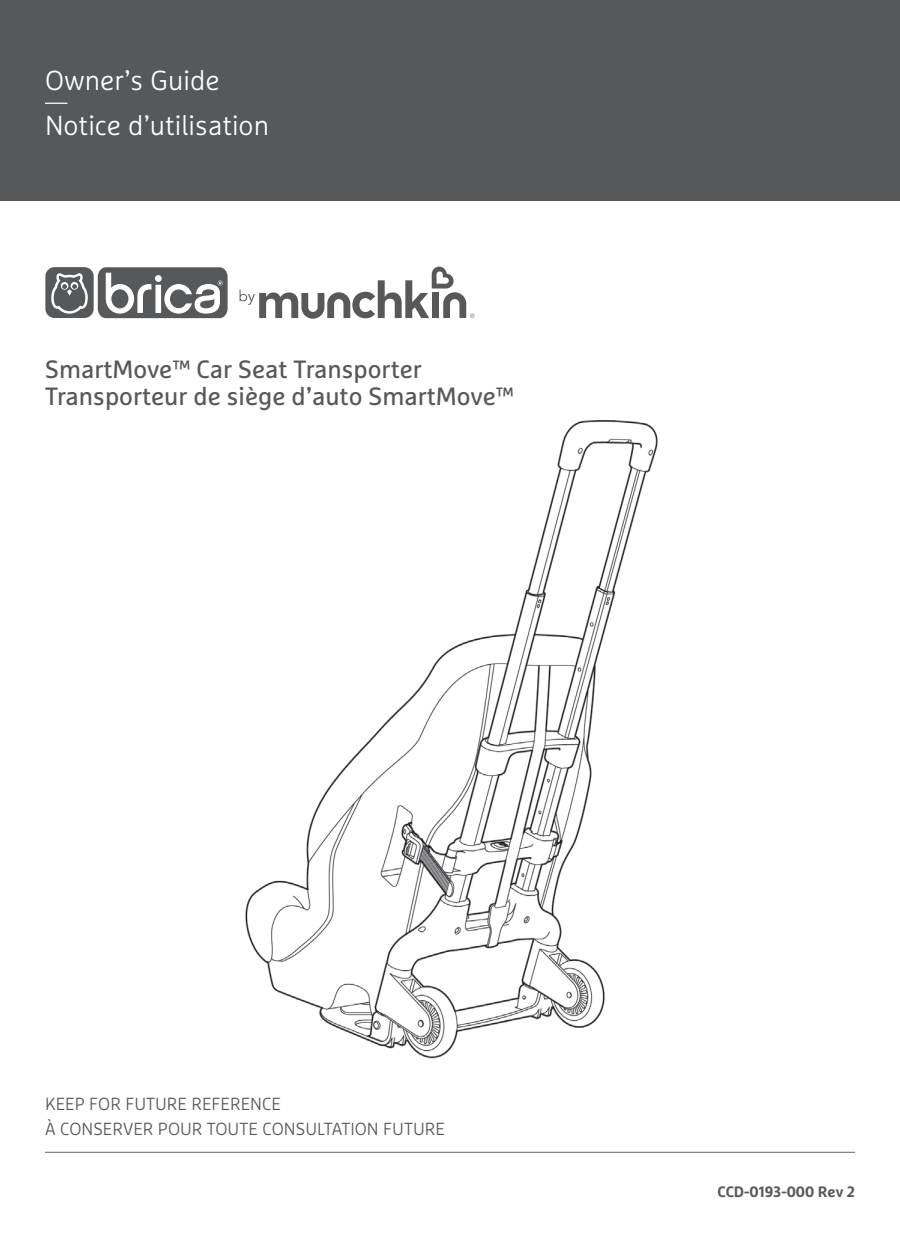
<style>
.page{position:relative;width:900px;height:1260px;background:#fff}
.page>*{position:absolute;margin:0;border:0;box-sizing:border-box;transform-origin:0 0}
.t1{font:300 27.5px "Marselis OT";color:#fff}
.t2{font:25px "Marselis OT";color:#57585a}
.Content__Body_Text{font:300 17.5px/25px "Marselis OT";color:#57585a}
.Cover__CCD_Number{font:700 15px "Marselis OT";color:#57585a}
</style>
<div class="page">
<img style="left:245px;top:420px;width:413px;height:639px">
<div style="left:0;top:0;width:900px;height:201px;background:#57585a"></div>
<svg style="left:240px;top:267px;width:235px;height:52px"></svg>
<div style="left:45px;top:267px;width:49px;height:51px;background:#57585a;border-radius:9px"></div>
<svg style="left:51px;top:273px;width:37px;height:41px"></svg>
<svg style="left:98px;top:267px;width:130px;height:51px"></svg>
<svg style="left:45px;top:103px;width:23px;height:1px"></svg>
<hr style="left:45px;top:1152px;width:810px;height:1px;background:#828487">
<p class="t1" style="left:45px;top:64px;width:176px">Owner’s Guide</p>
<p class="t1" style="left:45px;top:109px;width:226px">Notice d’utilisation</p>
<p class="t2" style="left:45px;top:354px;width:378px">SmartMove™ Car Seat Transporter</p>
<p class="t2" style="left:45px;top:381px;width:470px">Transporteur de siège d’auto SmartMove™</p>
<p class="Content__Body_Text" style="left:45px;top:1092px;width:401px">KEEP FOR FUTURE REFERENCE<br>À CONSERVER POUR TOUTE CONSULTATION FUTURE</p>
<p class="Cover__CCD_Number" style="left:717px;top:1182px;width:139px">CCD-0193-000 Rev 2</p>
</div>
